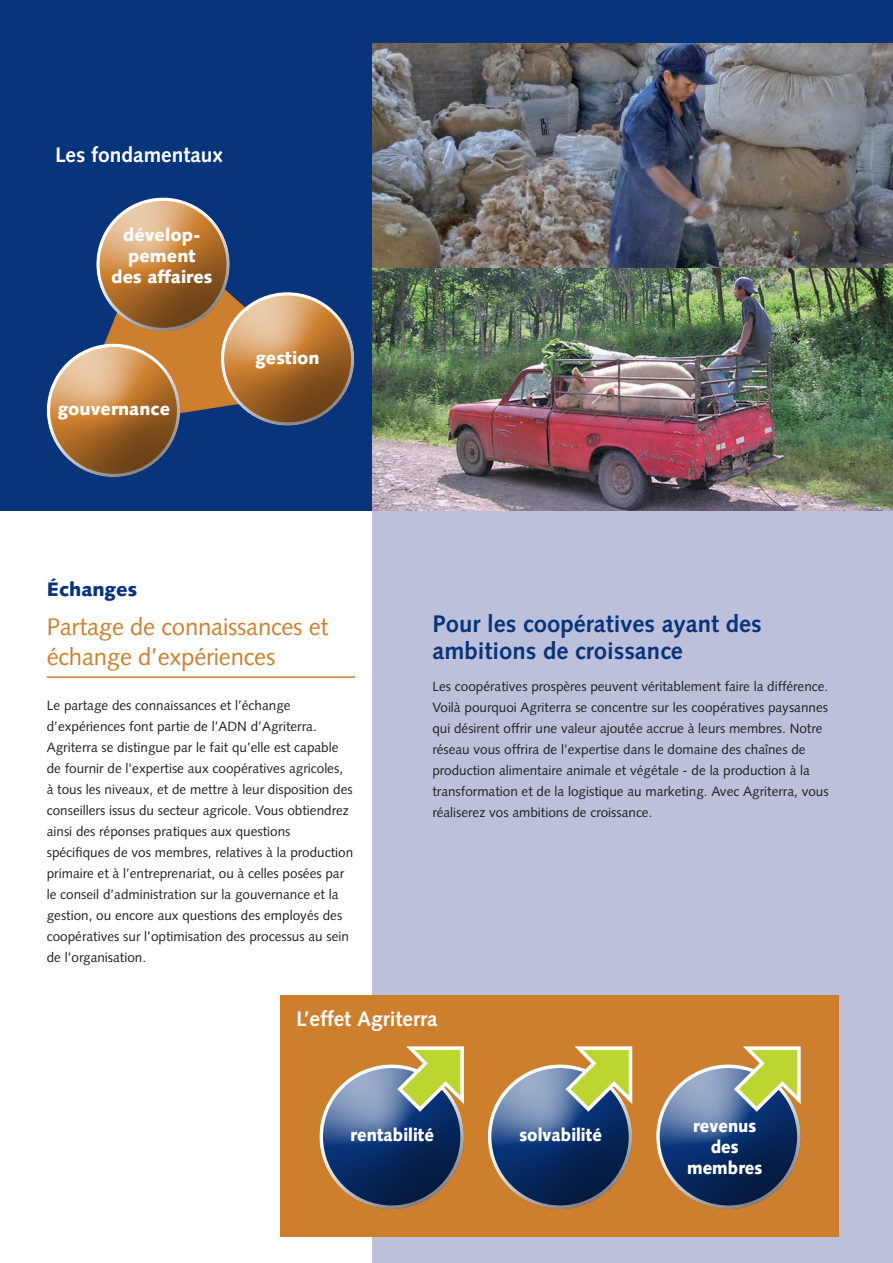
<style>
.page{position:relative;width:893px;height:1263px;background:#fff}
.page>*{position:absolute;margin:0;border:0;box-sizing:border-box;transform-origin:0 0}
.tussenkopje{font:700 24px/27px "Syntax LT Std";color:#08347b}
.tussenkopje-2{font:24px/30px "Syntax LT Std";letter-spacing:-.01em;color:#cd7f2e}
.tussenkopje-3{font:700 21px "Syntax LT Std";color:#fff}
.tussenkopje-4{font:900 19.5px "Syntax LT Std";color:#08347b}
.body{font:900 18px/20.9px "Syntax LT Std";color:#fff;text-align:center}
.body-2{font:900 18px/21px "Syntax LT Std";color:#fff;text-align:center;scale:.9 1}
.body-3{font:13.5px/21px "Syntax LT Std";color:#231f20}
</style>
<div class="page">
<div style="left:372px;top:510px;width:521px;height:753px;background:#bdc0da"></div>
<div style="left:1px;top:0;width:371px;height:510px;background:#08347b"></div>
<img style="left:372px;top:43px;width:521px;height:226px">
<img style="left:372px;top:269px;width:521px;height:241px">
<hr style="left:47px;top:676px;width:308px;height:2px;background:#cd7f2e">
<div style="left:281px;top:995px;width:558px;height:242px;background:#cd7f2e"></div>
<div style="left:0;top:0;width:893px;height:43px;background:#08347b"></div>
<div style="left:105px;top:332px;width:114px;height:81px;background:#cd7f2e"></div>
<div style="left:95px;top:195px;width:136px;height:83px;background:#fff;opacity:.6"></div>
<div style="left:95px;top:200px;width:136px;height:132px;background:#231f20;opacity:.6"></div>
<div style="left:219px;top:290px;width:137px;height:83px;background:#fff;opacity:.6"></div>
<div style="left:219px;top:295px;width:137px;height:131px;background:#231f20;opacity:.6"></div>
<div style="left:45px;top:341px;width:137px;height:83px;background:#fff;opacity:.6"></div>
<div style="left:45px;top:346px;width:137px;height:132px;background:#231f20;opacity:.6"></div>
<div style="left:317px;top:1063px;width:148px;height:87px;background:#fff;opacity:.6"></div>
<div style="left:317px;top:1068px;width:148px;height:142px;background:#231f20;opacity:.6"></div>
<svg style="left:395px;top:1046px;width:70px;height:68px;background:#acb472"></svg>
<div style="left:485px;top:1063px;width:149px;height:87px;background:#fff;opacity:.6"></div>
<div style="left:485px;top:1068px;width:149px;height:142px;background:#231f20;opacity:.6"></div>
<svg style="left:563px;top:1046px;width:71px;height:68px;background:#acb371"></svg>
<div style="left:653px;top:1063px;width:149px;height:87px;background:#fff;opacity:.6"></div>
<div style="left:653px;top:1068px;width:149px;height:142px;background:#231f20;opacity:.6"></div>
<svg style="left:731px;top:1046px;width:71px;height:68px;background:#acb372"></svg>
<p class="tussenkopje-3" style="left:55px;top:142px;width:169px">Les fondamentaux</p>
<p class="body" style="left:111px;top:224px;width:103px">dévelop&shy;pement des affaires</p>
<p class="body" style="left:58px;top:399px;width:114px">gouvernance</p>
<p class="body" style="left:256px;top:347px;width:66px">gestion</p>
<p class="tussenkopje-4" style="left:47px;top:578px;width:92px">Échanges</p>
<p class="tussenkopje-2" style="left:47px;top:612px;width:283px">Partage de connaissances et échange d’expériences</p>
<p class="body-3" style="left:47px;top:695px;width:308px">Le partage des connaissances et l’échange d’expériences font partie de l’ADN d’Agriterra.<br>Agriterra se distingue par le fait qu’elle est capable de fournir de l’expertise aux coopératives agricoles,<br>à tous les niveaux, et de mettre à leur disposition des conseillers issus du secteur agricole. Vous obtiendrez ainsi des réponses pratiques aux questions spécifiques de vos membres, relatives à la production primaire et à l’entreprenariat, ou à celles posées par le conseil d’administration sur la gouvernance et la gestion, ou encore aux questions des employés des coopératives sur l’optimisation des processus au sein de l’organisation.</p>
<p class="tussenkopje" style="left:432px;top:610px;width:331px">Pour les coopératives ayant des ambitions de croissance</p>
<p class="body-3" style="left:432px;top:676px;width:398px">Les coopératives prospères peuvent véritablement faire la différence.<br>Voilà pourquoi Agriterra se concentre sur les coopératives paysannes qui désirent offrir une valeur ajoutée accrue à leurs membres. Notre réseau vous offrira de l’expertise dans le domaine des chaînes de production alimentaire animale et végétale - de la production à la transformation et de la logistique au marketing. Avec Agriterra, vous réaliserez vos ambitions de croissance.</p>
<p class="tussenkopje-3" style="left:296px;top:1006px;width:143px">L’effet Agriterra</p>
<p class="body-2" style="left:351px;top:1125px;width:94px">rentabilité</p>
<p class="body-2" style="left:519px;top:1125px;width:93px">solvabilité</p>
<p class="body-2" style="left:687px;top:1115px;width:85px">revenus des membres</p>
</div>
